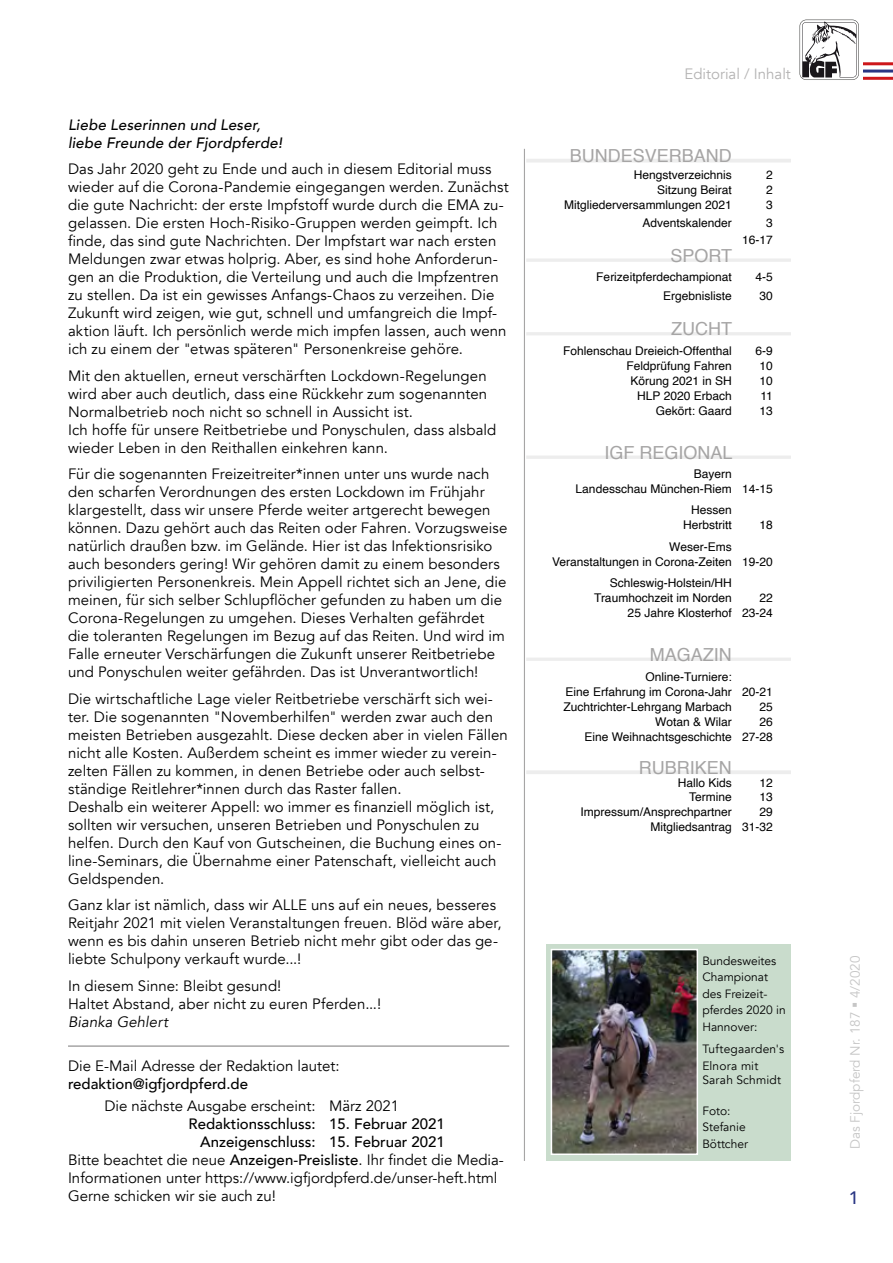
<style>
.page{position:relative;width:893px;height:1263px;background:#fff}
.page>*{position:absolute;margin:0;border:0;box-sizing:border-box;transform-origin:0 0}
.t1{font:18px "Helvetica";color:#a6a5a5}
.t2{font:500 18px "Avenir";color:#283583}
.t3{font:15px/18px "Avenir";letter-spacing:.005em;color:#000}
.t4{font:500 15px "Avenir";color:#000}
.t5{font:italic 500 15px/18px "Avenir";letter-spacing:.015em;color:#000}
.t6{font:15px "Avenir";color:#b3b2b2}
.t7{font:italic 15px "Avenir";letter-spacing:.005em;color:#000}
.t8{font:13.5px "Avenir";color:#c6c6c6}
.t9{font:12px/15px "Helvetica";color:#000;text-align:right}
.t10{font:12px/16.5px "Avenir";color:#000}
.s1{font-weight:500}
</style>
<div class="page">
<hr style="left:859px;top:70px;width:34px;height:3px;background:#283583">
<hr style="left:859px;top:77px;width:34px;height:3px;background:#cd171a">
<hr style="left:859px;top:62px;width:34px;height:3px;background:#cd171a">
<div style="left:796px;top:20px;width:67px;height:63px;background:#fff"></div>
<svg style="left:800px;top:20px;width:59px;height:60px"></svg>
<hr style="left:526px;top:159px;width:265px;height:3px;background:#ededed">
<hr style="left:526px;top:258px;width:265px;height:4px;background:#ededed">
<hr style="left:526px;top:332px;width:265px;height:3px;background:#ededed">
<hr style="left:526px;top:455px;width:265px;height:4px;background:#ededed">
<hr style="left:526px;top:657px;width:265px;height:4px;background:#ededed">
<hr style="left:526px;top:770px;width:265px;height:4px;background:#ededed">
<hr style="left:524px;top:149px;width:1px;height:1012px;background:#a6a5a5">
<div style="left:546px;top:944px;width:245px;height:217px;background:#c9dccc"></div>
<img style="left:554px;top:952px;width:141px;height:200px">
<div style="left:551px;top:949px;width:147px;height:206px;border:2px solid #fff"></div>
<hr style="left:68px;top:1045px;width:441px;height:2px;background:#a6a5a5">
<p class="t5" style="left:68px;top:116px;width:216px">Liebe Leserinnen und Leser, liebe Freunde der Fjordpferde!</p>
<p class="t3" style="left:68px;top:160px;width:442px">Das Jahr 2020 geht zu Ende und auch in diesem Editorial muss wieder auf die Corona-Pandemie eingegangen werden. Zunächst die gute Nachricht: der erste Impfstoff wurde durch die EMA zu&shy;gelassen. Die ersten Hoch-Risiko-Gruppen werden geimpft. Ich finde, das sind gute Nachrichten. Der Impfstart war nach ersten Meldungen zwar etwas holprig. Aber, es sind hohe Anforderun&shy;gen an die Produktion, die Verteilung und auch die Impfzentren zu stellen. Da ist ein gewisses Anfangs-Chaos zu verzeihen. Die Zukunft wird zeigen, wie gut, schnell und umfangreich die Impf&shy;aktion läuft. Ich persönlich werde mich impfen lassen, auch wenn ich zu einem der "etwas späteren" Personenkreise gehöre.</p>
<p class="t3" style="left:68px;top:367px;width:430px">Mit den aktuellen, erneut verschärften Lockdown-Regelungen wird aber auch deutlich, dass eine Rückkehr zum sogenannten Normalbetrieb noch nicht so schnell in Aussicht ist.<br>Ich hoffe für unsere Reitbetriebe und Ponyschulen, dass alsbald wieder Leben in den Reithallen einkehren kann.</p>
<p class="t3" style="left:68px;top:465px;width:441px">Für die sogenannten Freizeitreiter*innen unter uns wurde nach den scharfen Verordnungen des ersten Lockdown im Frühjahr klargestellt, dass wir unsere Pferde weiter artgerecht bewegen können. Dazu gehört auch das Reiten oder Fahren. Vorzugsweise natürlich draußen bzw. im Gelände. Hier ist das Infektionsrisiko auch besonders gering! Wir gehören damit zu einem besonders priviligierten Personenkreis. Mein Appell richtet sich an Jene, die meinen, für sich selber Schlupflöcher gefunden zu haben um die Corona-Regelungen zu umgehen. Dieses Verhalten gefährdet die toleranten Regelungen im Bezug auf das Reiten. Und wird im Falle erneuter Verschärfungen die Zukunft unserer Reitbetriebe und Ponyschulen weiter gefährden. Das ist Unverantwortlich!</p>
<p class="t3" style="left:68px;top:690px;width:441px">Die wirtschaftliche Lage vieler Reitbetriebe verschärft sich wei&shy;ter. Die sogenannten "Novemberhilfen" werden zwar auch den meisten Betrieben ausgezahlt. Diese decken aber in vielen Fällen nicht alle Kosten. Außerdem scheint es immer wieder zu verein&shy;zelten Fällen zu kommen, in denen Betriebe oder auch selbst&shy;ständige Reitlehrer*innen durch das Raster fallen.<br>Deshalb ein weiterer Appell: wo immer es finanziell möglich ist, sollten wir versuchen, unseren Betrieben und Ponyschulen zu helfen. Durch den Kauf von Gutscheinen, die Buchung eines on&shy;line-Seminars, die Übernahme einer Patenschaft, vielleicht auch Geldspenden.</p>
<p class="t3" style="left:68px;top:896px;width:435px">Ganz klar ist nämlich, dass wir ALLE uns auf ein neues, besseres Reitjahr 2021 mit vielen Veranstaltungen freuen. Blöd wäre aber, wenn es bis dahin unseren Betrieb nicht mehr gibt oder das ge&shy;liebte Schulpony verkauft wurde...!</p>
<p class="t3" style="left:68px;top:977px;width:315px">In diesem Sinne: Bleibt gesund!<br>Haltet Abstand, aber nicht zu euren Pferden...!</p>
<p class="t7" style="left:68px;top:1013px;width:102px">Bianka Gehlert</p>
<p class="t3" style="left:68px;top:1057px;width:273px">Die E-Mail Adresse der Redaktion lautet:</p>
<p class="t4" style="left:68px;top:1071px;width:182px">redaktion@igfjordpferd.de</p>
<p class="t3" style="left:104px;top:1097px;width:296px">Die nächste Ausgabe erscheint: März 2021</p>
<p class="t4" style="left:189px;top:1111px;width:258px">Redaktionsschluss: 15. Februar 2021</p>
<p class="t4" style="left:200px;top:1129px;width:246px">Anzeigenschluss: 15. Februar 2021</p>
<p class="t3" style="left:68px;top:1151px;width:437px">Bitte beachtet die neue <span class="s1">Anzeigen-Preisliste</span>. Ihr findet die Media-</p>
<p class="t3" style="left:68px;top:1169px;width:431px">Informationen unter https://www.igfjordpferd.de/unser-heft.html</p>
<p class="t3" style="left:68px;top:1187px;width:209px">Gerne schicken wir sie auch zu!</p>
<p class="t6" style="left:684px;top:65px;width:108px">Editorial / Inhalt</p>
<p class="t1" style="left:570px;top:142px;width:164px">BUNDESVERBAND</p>
<p class="t9" style="left:634px;top:168px;width:100px">Hengstverzeichnis</p>
<p class="t9" style="left:766px;top:168px;width:8px">2</p>
<p class="t9" style="left:657px;top:183px;width:76px">Sitzung Beirat</p>
<p class="t9" style="left:766px;top:183px;width:8px">2</p>
<p class="t9" style="left:564px;top:198px;width:169px">Mitgliederversammlungen 2021</p>
<p class="t9" style="left:766px;top:198px;width:8px">3</p>
<p class="t9" style="left:642px;top:215px;width:91px">Adventskalender</p>
<p class="t9" style="left:742px;top:214px;width:32px;line-height:17.1px">3<br>16-17</p>
<p class="t1" style="left:670px;top:242px;width:63px">SPORT</p>
<p class="t9" style="left:596px;top:270px;width:137px">Ferizeitpferdechampionat</p>
<p class="t9" style="left:755px;top:270px;width:19px">4-5</p>
<p class="t9" style="left:663px;top:289px;width:70px">Ergebnisliste</p>
<p class="t9" style="left:759px;top:289px;width:15px">30</p>
<p class="t1" style="left:671px;top:315px;width:62px">ZUCHT</p>
<p class="t9" style="left:563px;top:343px;width:170px">Fohlenschau Dreieich-Offenthal</p>
<p class="t9" style="left:755px;top:343px;width:19px">6-9</p>
<p class="t9" style="left:626px;top:358px;width:107px">Feldprüfung Fahren</p>
<p class="t9" style="left:759px;top:358px;width:15px">10</p>
<p class="t9" style="left:630px;top:373px;width:103px">Körung 2021 in SH</p>
<p class="t9" style="left:759px;top:373px;width:15px">10</p>
<p class="t9" style="left:637px;top:388px;width:96px">HLP 2020 Erbach</p>
<p class="t9" style="left:760px;top:388px;width:14px">11</p>
<p class="t9" style="left:656px;top:403px;width:78px">Gekört: Gaard</p>
<p class="t9" style="left:759px;top:403px;width:15px">13</p>
<p class="t1" style="left:604px;top:439px;width:130px">IGF REGIONAL</p>
<p class="t9" style="left:576px;top:467px;width:199px;text-align:left;text-indent:118px">Bayern<br>Landesschau München-Riem 14-15</p>
<p class="t9" style="left:683px;top:503px;width:50px">Hessen<br>Herbstritt</p>
<p class="t9" style="left:759px;top:518px;width:15px">18</p>
<p class="t9" style="left:552px;top:539px;width:222px;text-align:left;text-indent:117px">Weser-Ems<br>Veranstaltungen in Corona-Zeiten 19-20</p>
<p class="t9" style="left:594px;top:576px;width:139px">Schleswig-Holstein/HH<br>Traumhochzeit im Norden</p>
<p class="t9" style="left:628px;top:591px;width:147px">22<br>25 Jahre Klosterhof 23-24</p>
<p class="t1" style="left:650px;top:641px;width:84px">MAGAZIN</p>
<p class="t9" style="left:564px;top:670px;width:211px;text-align:left;text-indent:82px">Online-Turniere:<br>Eine Erfahrung im Corona-Jahr 20-21<br>Zuchtrichter-Lehrgang Marbach</p>
<p class="t9" style="left:759px;top:700px;width:15px">25</p>
<p class="t9" style="left:655px;top:715px;width:78px">Wotan &amp; Wilar</p>
<p class="t9" style="left:584px;top:715px;width:190px">26<br>Eine Weihnachtsgeschichte 27-28</p>
<p class="t1" style="left:639px;top:754px;width:95px">RUBRIKEN</p>
<p class="t9" style="left:678px;top:776px;width:56px">Hallo Kids</p>
<p class="t9" style="left:759px;top:776px;width:15px">12</p>
<p class="t9" style="left:689px;top:790px;width:44px">Termine</p>
<p class="t9" style="left:759px;top:790px;width:15px">13</p>
<p class="t9" style="left:580px;top:805px;width:153px">Impressum/Ansprechpartner</p>
<p class="t9" style="left:650px;top:805px;width:124px">29<br>Mitgliedsantrag 31-32</p>
<p class="t10" style="left:702px;top:952px;width:85px">Bundesweites<br>Championat des Freizeit&shy;pferdes 2020 in<br>Hannover:</p>
<p class="t10" style="left:702px;top:1041px;width:83px">Tuftegaarden's<br>Elnora mit</p>
<p class="t10" style="left:702px;top:1072px;width:80px">Sarah Schmidt</p>
<p class="t10" style="left:702px;top:1103px;width:47px">Foto:<br>Stefanie<br>Böttcher</p>
<p class="t8" style="left:847px;top:1149px;width:195px;rotate:-90deg">Das Fjordpferd Nr. 187 ▪ 4/2020</p>
<p class="t2" style="left:849px;top:1182px;width:12px">1</p>
</div>
